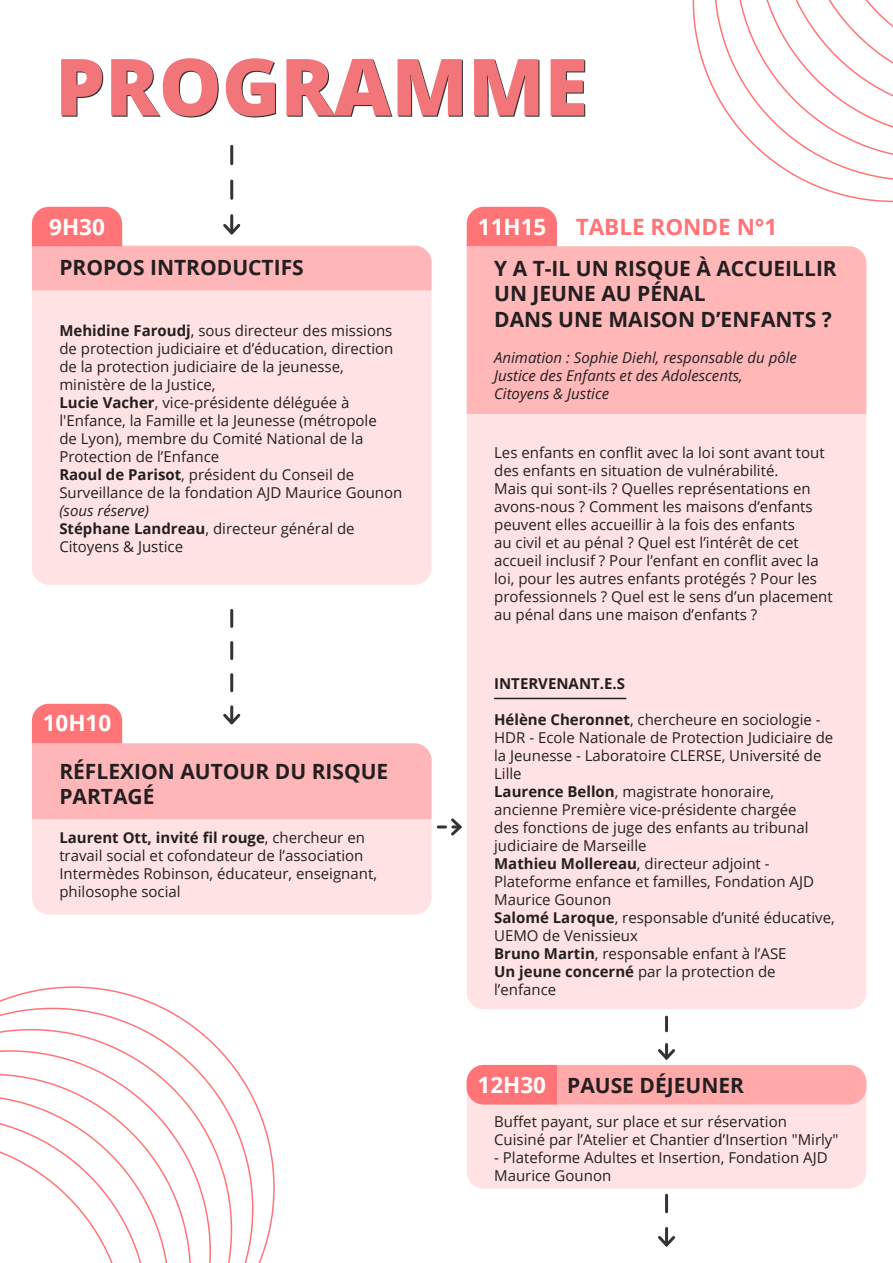
<style>
.page{position:relative;width:893px;height:1263px;background:#fff}
.page>*{position:absolute;margin:0;border:0;box-sizing:border-box;transform-origin:0 0}
.t1{font:800 79.2px "Open Sans";color:#333}
.t2{font:700 22.5px "Open Sans";color:#fff}
.t3{font:700 22.5px "Open Sans";color:#ff7477}
.t4{font:700 21px/25.2px "Open Sans";color:#231f20}
.t5{font:15px/18px "Open Sans";color:#231f20}
.t6{font:italic 15px/18px "Open Sans";color:#231f20}
.t7{font:700 15px "Open Sans";color:#231f20}
.s1{font-weight:700}
.s2{font-style:italic}
</style>
<div class="page">
<div style="left:467px;top:1065px;width:399px;height:123px;background:#ffe3e4;border-radius:17px"></div>
<div style="left:467px;top:1065px;width:399px;height:39px;background:#ffa9ab;border-radius:17px"></div>
<div style="left:467px;top:1065px;width:90px;height:39px;background:#ff7477"></div>
<div style="left:32px;top:290px;width:400px;height:295px;background:#ffe3e4"></div>
<div style="left:32px;top:819px;width:400px;height:95px;background:#ffe3e4"></div>
<div style="left:467px;top:414px;width:399px;height:595px;background:#ffe3e4"></div>
<div style="left:467px;top:246px;width:399px;height:168px;background:#ffb7b8"></div>
<div style="left:467px;top:207px;width:90px;height:39px;background:#ff7477"></div>
<hr style="left:494px;top:698px;width:132px;height:1px;background:#231f20">
<svg style="left:32px;top:146px;width:400px;height:144px"></svg>
<svg style="left:438px;top:818px;width:24px;height:18px"></svg>
<svg style="left:32px;top:610px;width:400px;height:209px"></svg>
<svg style="left:658px;top:1017px;width:17px;height:43px"></svg>
<svg style="left:658px;top:1195px;width:18px;height:52px"></svg>
<svg style="left:0;top:986px;width:275px;height:277px"></svg>
<svg style="left:0;top:1008px;width:253px;height:255px"></svg>
<svg style="left:0;top:1029px;width:232px;height:234px"></svg>
<svg style="left:0;top:1050px;width:211px;height:213px"></svg>
<svg style="left:693px;top:0;width:200px;height:202px"></svg>
<p class="t1" style="left:56px;top:28px;width:534px">PROGRAMME</p>
<p class="t2" style="left:49px;top:211px;width:57px">9H30</p>
<p class="t4" style="left:59px;top:254px;width:246px">PROPOS INTRODUCTIFS</p>
<p class="t5" style="left:59px;top:322px;width:336px"><span class="s1">Mehidine Faroudj</span>, sous directeur des missions de protection judiciaire et d’éducation, direction de la protection judiciaire de la jeunesse, ministère de la Justice,</p>
<p class="t5" style="left:59px;top:394px;width:319px"><span class="s1">Lucie Vacher</span>, vice-présidente déléguée à l'Enfance, la Famille et la Jeunesse (métropole de Lyon), membre du Comité National de la Protection de l’Enfance</p>
<p class="t5" style="left:59px;top:466px;width:345px"><span class="s1">Raoul de Parisot</span>, président du Conseil de<br>Surveillance de la fondation AJD Maurice Gounon <span class="s2">(sous réserve)</span></p>
<p class="t5" style="left:59px;top:520px;width:297px"><span class="s1">Stéphane Landreau</span>, directeur général de<br>Citoyens &amp; Justice</p>
<p class="t2" style="left:43px;top:707px;width:70px">10H10</p>
<p class="t4" style="left:59px;top:758px;width:331px">RÉFLEXION AUTOUR DU RISQUE<br>PARTAGÉ</p>
<p class="t5" style="left:59px;top:828px;width:319px"><span class="s1">Laurent Ott, invité fil rouge</span>, chercheur en travail social et cofondateur de l’association Intermèdes Robinson, éducateur, enseignant, philosophe social</p>
<p class="t2" style="left:478px;top:211px;width:70px">11H15</p>
<p class="t3" style="left:576px;top:211px;width:203px">TABLE RONDE N°1</p>
<p class="t4" style="left:494px;top:255px;width:344px">Y A T-IL UN RISQUE À ACCUEILLIR<br>UN JEUNE AU PÉNAL</p>
<p class="t4" style="left:494px;top:306px;width:339px">DANS UNE MAISON D’ENFANTS ?</p>
<p class="t6" style="left:494px;top:348px;width:304px">Animation : Sophie Diehl, responsable du pôle<br>Justice des Enfants et des Adolescents,</p>
<p class="t6" style="left:494px;top:384px;width:117px">Citoyens &amp; Justice</p>
<p class="t5" style="left:494px;top:443px;width:332px">Les enfants en conflit avec la loi sont avant tout des enfants en situation de vulnérabilité.</p>
<p class="t5" style="left:494px;top:479px;width:340px">Mais qui sont-ils ? Quelles représentations en avons-nous ? Comment les maisons d’enfants peuvent elles accueillir à la fois des enfants<br>au civil et au pénal ? Quel est l’intérêt de cet accueil inclusif ? Pour l’enfant en conflit avec la loi, pour les autres enfants protégés ? Pour les professionnels ? Quel est le sens d’un placement au pénal dans une maison d’enfants ?</p>
<p class="t7" style="left:494px;top:673px;width:132px">INTERVENANT.E.S</p>
<p class="t5" style="left:494px;top:710px;width:341px"><span class="s1">Hélène Cheronnet</span>, chercheure en sociologie - HDR - Ecole Nationale de Protection Judiciaire de la Jeunesse - Laboratoire CLERSE, Université de Lille</p>
<p class="t5" style="left:494px;top:782px;width:316px"><span class="s1">Laurence Bellon</span>, magistrate honoraire, ancienne Première vice-présidente chargée des fonctions de juge des enfants au tribunal judiciaire de Marseille</p>
<p class="t5" style="left:494px;top:854px;width:321px"><span class="s1">Mathieu Mollereau</span>, directeur adjoint -<br>Plateforme enfance et familles, Fondation AJD<br>Maurice Gounon</p>
<p class="t5" style="left:494px;top:908px;width:342px"><span class="s1">Salomé Laroque</span>, responsable d’unité éducative,<br>UEMO de Venissieux</p>
<p class="t5" style="left:494px;top:944px;width:294px"><span class="s1">Bruno Martin</span>, responsable enfant à l’ASE</p>
<p class="t5" style="left:494px;top:962px;width:283px"><span class="s1">Un jeune concerné</span> par la protection de l’enfance</p>
<p class="t2" style="left:478px;top:1069px;width:70px">12H30</p>
<p class="t4" style="left:567px;top:1072px;width:178px">PAUSE DÉJEUNER</p>
<p class="t5" style="left:494px;top:1112px;width:294px">Buffet payant, sur place et sur réservation</p>
<p class="t5" style="left:494px;top:1130px;width:346px">Cuisiné par l’Atelier et Chantier d’Insertion "Mirly"</p>
<p class="t5" style="left:494px;top:1148px;width:335px">- Plateforme Adultes et Insertion, Fondation AJD<br>Maurice Gounon</p>
</div>
